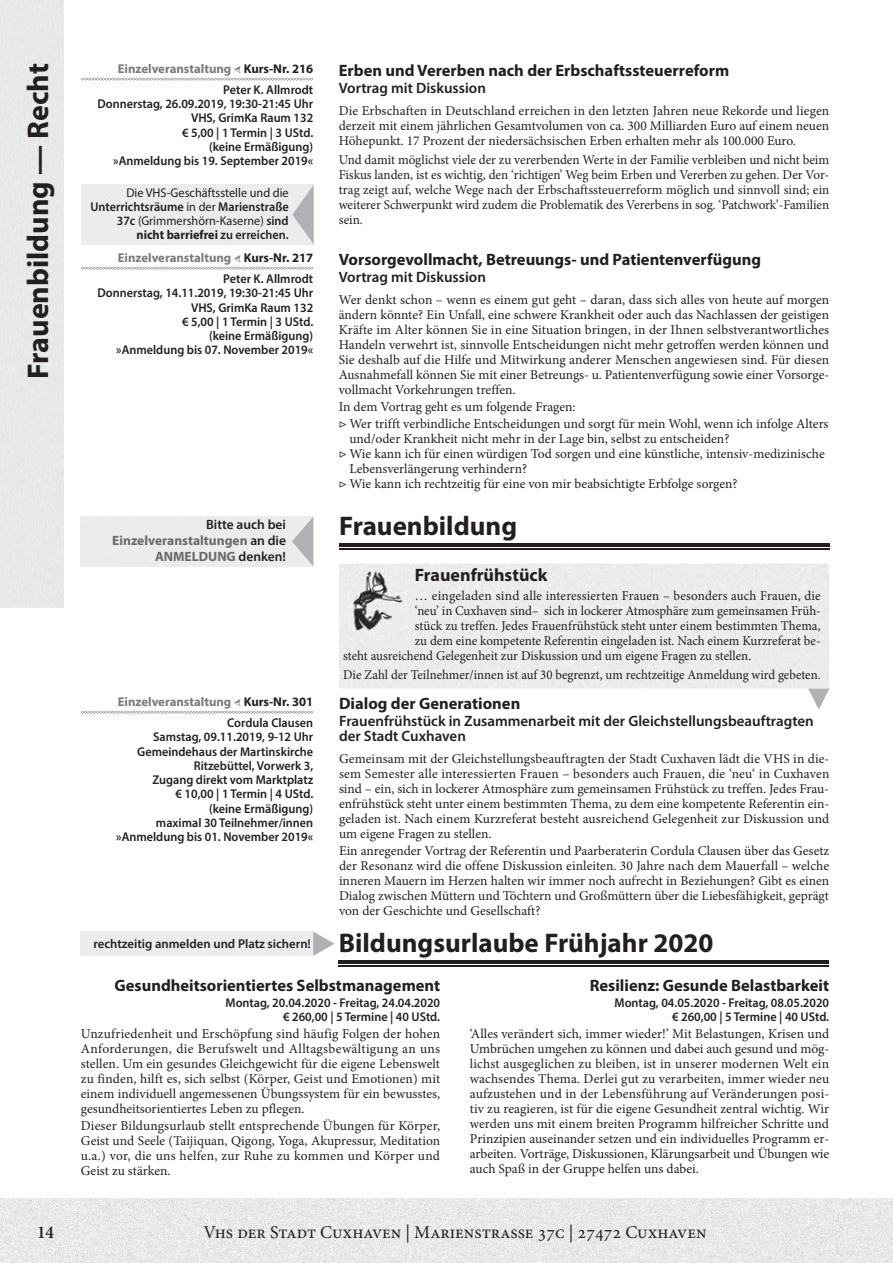
<style>
.page{position:relative;width:893px;height:1263px;background:#fff}
.page>*{position:absolute;margin:0;border:0;box-sizing:border-box;transform-origin:0 0}
.t1{font:700 30px "Myriad Pro";color:#231f20}
.t2{font:700 27px "Myriad Pro";color:#231f20}
.t3{font:18px "Minion Pro";color:#231f20}
.t4{font:700 18px "Myriad Pro";color:#231f20}
.t5{font:600 18px "Minion Pro";color:#231f20;scale:.96 1}
.t6{font:700 16.5px "Myriad Pro";color:#231f20}
.t7{font:600 15px/15px "Myriad Pro";color:#231f20}
.t8{font:13.5px/15px "Minion Pro";color:#231f20;text-align:justify}
.t9{font:13.5px "Minion Pro";color:#231f20;scale:.96 1}
.t10{font:13.5px "Minion Pro";color:#231f20;scale:.95 1}
.t11{font:700 13.5px/15.8px "Myriad Pro";color:#69696c;text-align:right}
.t12{font:600 12.75px/14.2px "Myriad Pro";color:#231f20;text-align:right;scale:.96 1}
.t13{font:700 12.75px/20.7px "Myriad Pro";color:#787a7d;text-align:right}
.t14{font:12.75px/14.2px "Myriad Pro";color:#231f20;text-align:right;scale:.96 1}
.t15{font:600 12.75px "Myriad Pro";color:#231f20}
.s1{font-family:"Minion Pro";font-weight:400}
.s2{color:#231f20}
.s3{font-weight:600;color:#231f20}
.s4{font-weight:600}
.s5{font-weight:700}
</style>
<div class="page">
<img style="left:0;top:1198px;width:893px;height:65px">
<div style="left:0;top:0;width:64px;height:607px;background:#e8e8ea"></div>
<svg style="left:808px;top:688px;width:21px;height:22px"></svg>
<svg style="left:313px;top:931px;width:21px;height:25px"></svg>
<svg style="left:81px;top:267px;width:232px;height:3px"></svg>
<svg style="left:81px;top:711px;width:232px;height:3px"></svg>
<div style="left:339px;top:564px;width:490px;height:124px;background:#ececed"></div>
<img style="left:348px;top:564px;width:51px;height:75px">
<hr style="left:339px;top:544px;width:490px;height:3px;background:#231f20">
<hr style="left:339px;top:549px;width:490px;height:1px;background:#231f20">
<svg style="left:81px;top:78px;width:232px;height:3px"></svg>
<svg style="left:292px;top:517px;width:21px;height:49px"></svg>
<hr style="left:339px;top:960px;width:490px;height:3px;background:#231f20">
<hr style="left:339px;top:965px;width:490px;height:1px;background:#231f20">
<svg style="left:292px;top:185px;width:22px;height:59px"></svg>
<h1 class="t1" style="left:18px;top:379px;width:317px;rotate:-90deg">Frauenbildung — Recht</h1>
<p class="t13" style="left:118px;top:58px;width:197px">Einzelveranstaltung <span class="s1">←</span> <span class="s2">Kurs-Nr. 216<br></span><span class="s3">Peter K. Allmrodt</span></p>
<p class="t12" style="left:98px;top:96px;width:226px">Donnerstag, 26.09.2019, 19:30-21:45 Uhr<br>VHS, GrimKa Raum 132<br>€ 5,00 | 1 Termin | 3 UStd.<br>(keine Ermäßigung)<br>»Anmeldung bis 19. September 2019«</p>
<p class="t14" style="left:90px;top:185px;width:208px">Die VHS-Geschäftsstelle und die <span class="s4">Unterrichtsräume</span> in der <span class="s4">Marienstraße 37c</span> (Grimmershörn-Kaserne) <span class="s4">sind </span><span class="s5">nicht barriefrei</span> <span class="s4">zu erreichen.</span></p>
<p class="t13" style="left:118px;top:247px;width:197px">Einzelveranstaltung <span class="s1">←</span> <span class="s2">Kurs-Nr. 217<br></span><span class="s3">Peter K. Allmrodt</span></p>
<p class="t12" style="left:98px;top:286px;width:226px">Donnerstag, 14.11.2019, 19:30-21:45 Uhr<br>VHS, GrimKa Raum 132<br>€ 5,00 | 1 Termin | 3 UStd.<br>(keine Ermäßigung)<br>»Anmeldung bis 07. November 2019«</p>
<p class="t11" style="left:112px;top:516px;width:175px"><span class="s3">Bitte auch bei<br></span>Einzelveranstaltungen <span class="s3">an die<br></span>ANMELDUNG <span class="s3">denken!</span></p>
<p class="t13" style="left:118px;top:691px;width:197px">Einzelveranstaltung <span class="s1">←</span> <span class="s2">Kurs-Nr. 301<br></span><span class="s3">Cordula Clausen</span></p>
<p class="t12" style="left:116px;top:730px;width:207px">Samstag, 09.11.2019, 9-12 Uhr<br>Gemeindehaus der Martinskirche<br>Ritzebüttel, Vorwerk 3,<br>Zugang direkt vom Marktplatz<br>€ 10,00 | 1 Termin | 4 UStd.<br>(keine Ermäßigung)<br>maximal 30 Teilnehmer/innen »Anmeldung bis 01. November 2019«</p>
<p class="t15" style="left:93px;top:935px;width:219px">rechtzeitig anmelden und Platz sichern!</p>
<p class="t6" style="left:339px;top:60px;width:392px">Erben und Vererben nach der Erbschaftssteuerreform</p>
<p class="t7" style="left:339px;top:80px;width:149px">Vortrag mit Diskussion</p>
<p class="t8" style="left:339px;top:103px;width:492px">Die Erbschaften in Deutschland erreichen in den letzten Jahren neue Rekorde und liegen derzeit mit einem jährlichen Gesamtvolumen von ca. 300 Milliarden Euro auf einem neuen Höhepunkt. 17 Prozent der niedersächsischen Erben erhalten mehr als 100.000 Euro.</p>
<p class="t8" style="left:339px;top:152px;width:492px">Und damit möglichst viele der zu vererbenden Werte in der Familie verbleiben und nicht beim Fiskus landen, ist es wichtig, den ‘richtigen’ Weg beim Erben und Vererben zu gehen. Der Vor&shy;trag zeigt auf, welche Wege nach der Erbschaftssteuerreform möglich und sinnvoll sind; ein weiterer Schwerpunkt wird zudem die Problematik des Vererbens in sog. ‘Patchwork’-Familien sein.</p>
<p class="t6" style="left:339px;top:249px;width:424px">Vorsorgevollmacht, Betreuungs- und Patientenverfügung</p>
<p class="t7" style="left:339px;top:269px;width:149px">Vortrag mit Diskussion</p>
<p class="t8" style="left:339px;top:292px;width:492px">Wer denkt schon – wenn es einem gut geht – daran, dass sich alles von heute auf morgen ändern könnte? Ein Unfall, eine schwere Krankheit oder auch das Nachlassen der geistigen Kräfte im Alter können Sie in eine Situation bringen, in der Ihnen selbstverantwortliches Handeln verwehrt ist, sinnvolle Entscheidungen nicht mehr getroffen werden können und Sie deshalb auf die Hilfe und Mitwirkung anderer Menschen angewiesen sind. Für diesen Ausnahmefall können Sie mit einer Betreungs- u. Patientenverfügung sowie einer Vorsorge&shy;vollmacht Vorkehrungen treffen.</p>
<p class="t8" style="left:339px;top:398px;width:491px;line-height:17.1px">In dem Vortrag geht es um folgende Fragen:<br>▷ Wer trifft verbindliche Entscheidungen und sorgt für mein Wohl, wenn ich infolge Alters</p>
<p class="t8" style="left:349px;top:431px;width:382px">und/oder Krankheit nicht mehr in der Lage bin, selbst zu entscheiden?</p>
<p class="t8" style="left:339px;top:446px;width:487px">▷ Wie kann ich für einen würdigen Tod sorgen und eine künstliche, intensiv-medizinische</p>
<p class="t8" style="left:349px;top:461px;width:179px">Lebensverlängerung verhindern?</p>
<p class="t8" style="left:339px;top:476px;width:400px">▷ Wie kann ich rechtzeitig für eine von mir beabsichtigte Erbfolge sorgen?</p>
<h2 class="t2" style="left:339px;top:508px;width:180px">Frauenbildung</h2>
<h3 class="t4" style="left:415px;top:563px;width:134px">Frauenfrühstück</h3>
<p class="t8" style="left:415px;top:588px;width:407px">… eingeladen sind alle interessierten Frauen – besonders auch Frauen, die</p>
<p class="t9" style="left:415px;top:602px;width:424px">‘neu’ in Cuxhaven sind– sich in lockerer Atmosphäre zum gemeinsamen Früh-</p>
<p class="t9" style="left:415px;top:617px;width:424px">stück zu treffen. Jedes Frauenfrühstück steht unter einem bestimmten Thema,</p>
<p class="t9" style="left:415px;top:632px;width:424px">zu dem eine kompetente Referentin eingeladen ist. Nach einem Kurzreferat be-</p>
<p class="t9" style="left:343px;top:647px;width:427px">steht ausreichend Gelegenheit zur Diskussion und um eigene Fragen zu stellen.</p>
<p class="t10" style="left:343px;top:666px;width:504px">Die Zahl der Teilnehmer/innen ist auf 30 begrenzt, um rechtzeitige Anmeldung wird gebeten.</p>
<p class="t6" style="left:339px;top:693px;width:183px">Dialog der Generationen</p>
<p class="t7" style="left:339px;top:713px;width:476px">Frauenfrühstück in Zusammenarbeit mit der Gleichstellungsbeauftragten der Stadt Cuxhaven</p>
<p class="t8" style="left:339px;top:751px;width:492px">Gemeinsam mit der Gleichstellungsbeauftragten der Stadt Cuxhaven lädt die VHS in die&shy;sem Semester alle interessierten Frauen – besonders auch Frauen, die ‘neu‘ in Cuxhaven sind – ein, sich in lockerer Atmosphäre zum gemeinsamen Frühstück zu treffen. Jedes Frau&shy;enfrühstück steht unter einem bestimmten Thema, zu dem eine kompetente Referentin ein&shy;geladen ist. Nach einem Kurzreferat besteht ausreichend Gelegenheit zur Diskussion und um eigene Fragen zu stellen.</p>
<p class="t8" style="left:339px;top:843px;width:492px">Ein anregender Vortrag der Referentin und Paarberaterin Cordula Clausen über das Gesetz der Resonanz wird die offene Diskussion einleiten. 30 Jahre nach dem Mauerfall – welche inneren Mauern im Herzen halten wir immer noch aufrecht in Beziehungen? Gibt es einen Dialog zwischen Müttern und Töchtern und Großmüttern über die Liebesfähigkeit, geprägt von der Geschichte und Gesellschaft?</p>
<h2 class="t2" style="left:339px;top:925px;width:376px">Bildungsurlaube Frühjahr 2020</h2>
<p class="t6" style="left:114px;top:974px;width:327px">Gesundheitsorientiertes Selbstmanagement</p>
<p class="t12" style="left:226px;top:995px;width:225px">Montag, 20.04.2020 - Freitag, 24.04.2020 € 260,00 | 5 Termine | 40 UStd.</p>
<p class="t8" style="left:81px;top:1026px;width:361px">Unzufriedenheit und Erschöpfung sind häufig Folgen der hohen Anforderungen, die Berufswelt und Alltagsbewältigung an uns stellen. Um ein gesundes Gleichgewicht für die eigene Lebenswelt zu finden, hilft es, sich selbst (Körper, Geist und Emotionen) mit einem individuell angemessenen Übungssystem für ein bewusstes, gesundheitsorientiertes Leben zu pflegen.</p>
<p class="t8" style="left:81px;top:1119px;width:361px">Dieser Bildungsurlaub stellt entsprechende Übungen für Körper, Geist und Seele (Taijiquan, Qigong, Yoga, Akupressur, Meditation u.a.) vor, die uns helfen, zur Ruhe zu kommen und Körper und Geist zu stärken.</p>
<p class="t6" style="left:590px;top:974px;width:241px">Resilienz: Gesunde Belastbarkeit</p>
<p class="t12" style="left:614px;top:995px;width:225px">Montag, 04.05.2020 - Freitag, 08.05.2020 € 260,00 | 5 Termine | 40 UStd.</p>
<p class="t8" style="left:470px;top:1026px;width:361px">‘Alles verändert sich, immer wieder!’ Mit Belastungen, Krisen und Umbrüchen umgehen zu können und dabei auch gesund und mög&shy;lichst ausgeglichen zu bleiben, ist in unserer modernen Welt ein wachsendes Thema. Derlei gut zu verarbeiten, immer wieder neu aufzustehen und in der Lebensführung auf Veränderungen posi&shy;tiv zu reagieren, ist für die eigene Gesundheit zentral wichtig. Wir werden uns mit einem breiten Programm hilfreicher Schritte und Prinzipien auseinander setzen und ein individuelles Programm er&shy;arbeiten. Vorträge, Diskussionen, Klärungsarbeit und Übungen wie auch Spaß in der Gruppe helfen uns dabei.</p>
<h3 class="t5" style="left:37px;top:1219px;width:19px">14</h3>
<h3 class="t3" style="left:204px;top:1220px;width:504px">Vhs der Stadt Cuxhaven | Marienstrasse 37c | 27472 Cuxhaven</h3>
</div>
